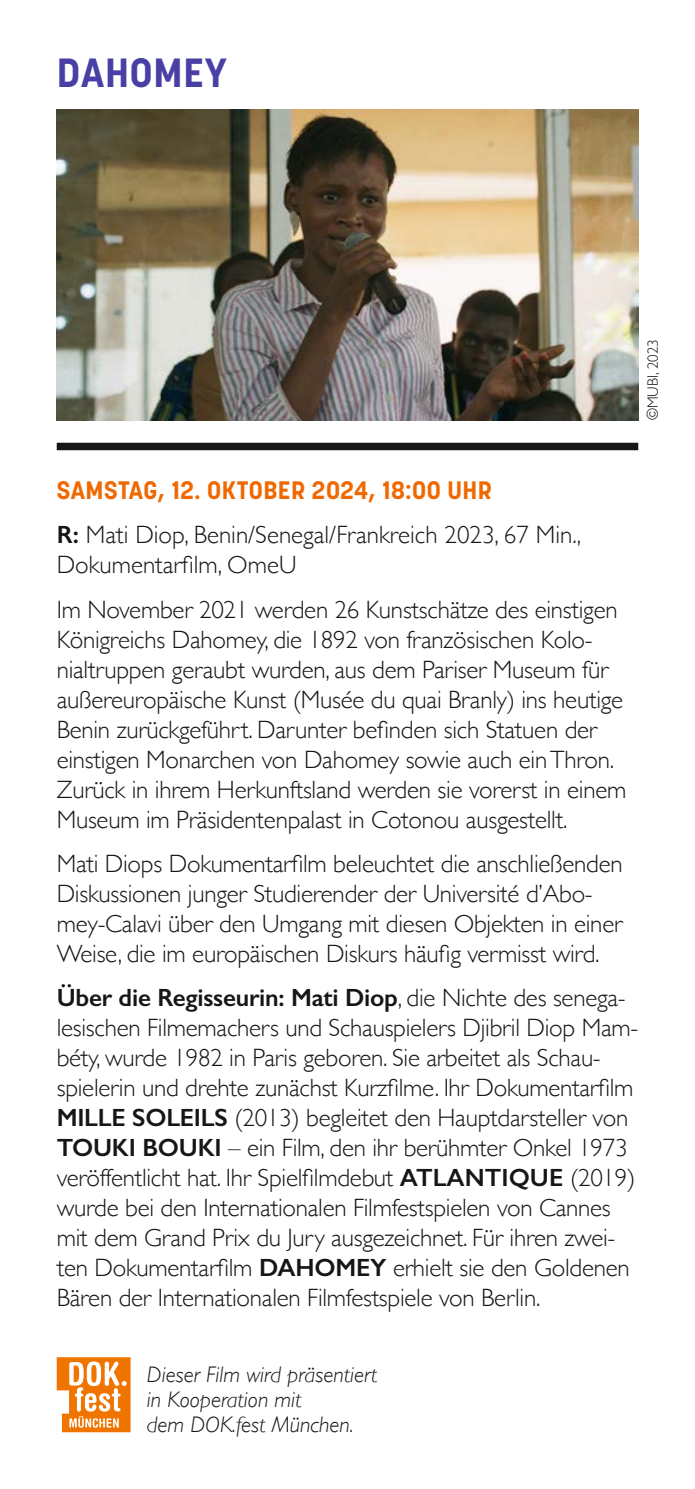
<style>
.page{position:relative;width:695px;height:1489px;background:#fff}
.page>*{position:absolute;margin:0;border:0;box-sizing:border-box;transform-origin:0 0}
.Filmtitel{font:700 40.5px "Korolev";letter-spacing:.02em;color:#4940a5}
.Fließtext{font:300 25px/30px "Gill Sans";letter-spacing:-.01em;color:#151616}
.Datum_GBST_und_seminbold{font:700 25px "Korolev";letter-spacing:.02em;color:#ef6800}
.Fließtext-2{font:italic 300 22.5px/25px "Gill Sans";color:#151616}
.Marginalie{font:300 15px "Gill Sans";color:#151616}
.s1{font-weight:600}
</style>
<div class="page">
<div style="left:57px;top:443px;width:581px;height:7px;background:#151616"></div>
<img style="left:57px;top:110px;width:581px;height:310px">
<svg style="left:57px;top:1357px;width:73px;height:74px"></svg>
<p class="Filmtitel" style="left:57px;top:48px;width:171px">DAHOMEY</p>
<p class="Marginalie" style="left:641px;top:420px;width:82px;rotate:-90deg">©MUBI, 2023</p>
<p class="Datum_GBST_und_seminbold" style="left:57px;top:474px;width:437px">SAMSTAG, 12. OKTOBER 2024, 18:00 UHR</p>
<p class="Fließtext" style="left:57px;top:519px;width:526px"><span class="s1">R:</span> Mati Diop, Benin/Senegal/Frankreich 2023, 67 Min.,<br>Dokumentarfilm, OmeU</p>
<p class="Fließtext" style="left:57px;top:593px;width:571px">Im November 2021 werden 26 Kunstschätze des einstigen Königreichs Dahomey, die 1892 von französischen Kolo&shy;nialtruppen geraubt wurden, aus dem Pariser Museum für außereuropäische Kunst (Musée du quai Branly) ins heutige Benin zurückgeführt. Darunter befinden sich Statuen der einstigen Monarchen von Dahomey sowie auch ein Thron.<br>Zurück in ihrem Herkunftsland werden sie vorerst in einem Museum im Präsidentenpalast in Cotonou ausgestellt.</p>
<p class="Fließtext" style="left:57px;top:847px;width:567px">Mati Diops Dokumentarfilm beleuchtet die anschließenden Diskussionen junger Studierender der Université d’Abo&shy;mey-Calavi über den Umgang mit diesen Objekten in einer Weise, die im europäischen Diskurs häufig vermisst wird.</p>
<p class="Fließtext" style="left:57px;top:981px;width:583px"><span class="s1">Über die Regisseurin: Mati Diop</span>, die Nichte des senega&shy;lesischen Filmemachers und Schauspielers Djibril Diop Mam&shy;béty, wurde 1982 in Paris geboren. Sie arbeitet als Schau&shy;spielerin und drehte zunächst Kurzfilme. Ihr Dokumentarfilm <span class="s1">MILLE SOLEILS</span> (2013) begleitet den Hauptdarsteller von <span class="s1">TOUKI BOUKI</span> – ein Film, den ihr berühmter Onkel 1973 veröffentlicht hat. Ihr Spielfilmdebut <span class="s1">ATLANTIQUE</span> (2019) wurde bei den Internationalen Filmfestspielen von Cannes mit dem Grand Prix du Jury ausgezeichnet. Für ihren zwei&shy;ten Dokumentarfilm <span class="s1">DAHOMEY</span> erhielt sie den Goldenen Bären der Internationalen Filmfestspiele von Berlin.</p>
<p class="Fließtext-2" style="left:147px;top:1362px;width:232px">Dieser Film wird präsentiert in Kooperation mit<br>dem DOK.fest München.</p>
</div>
